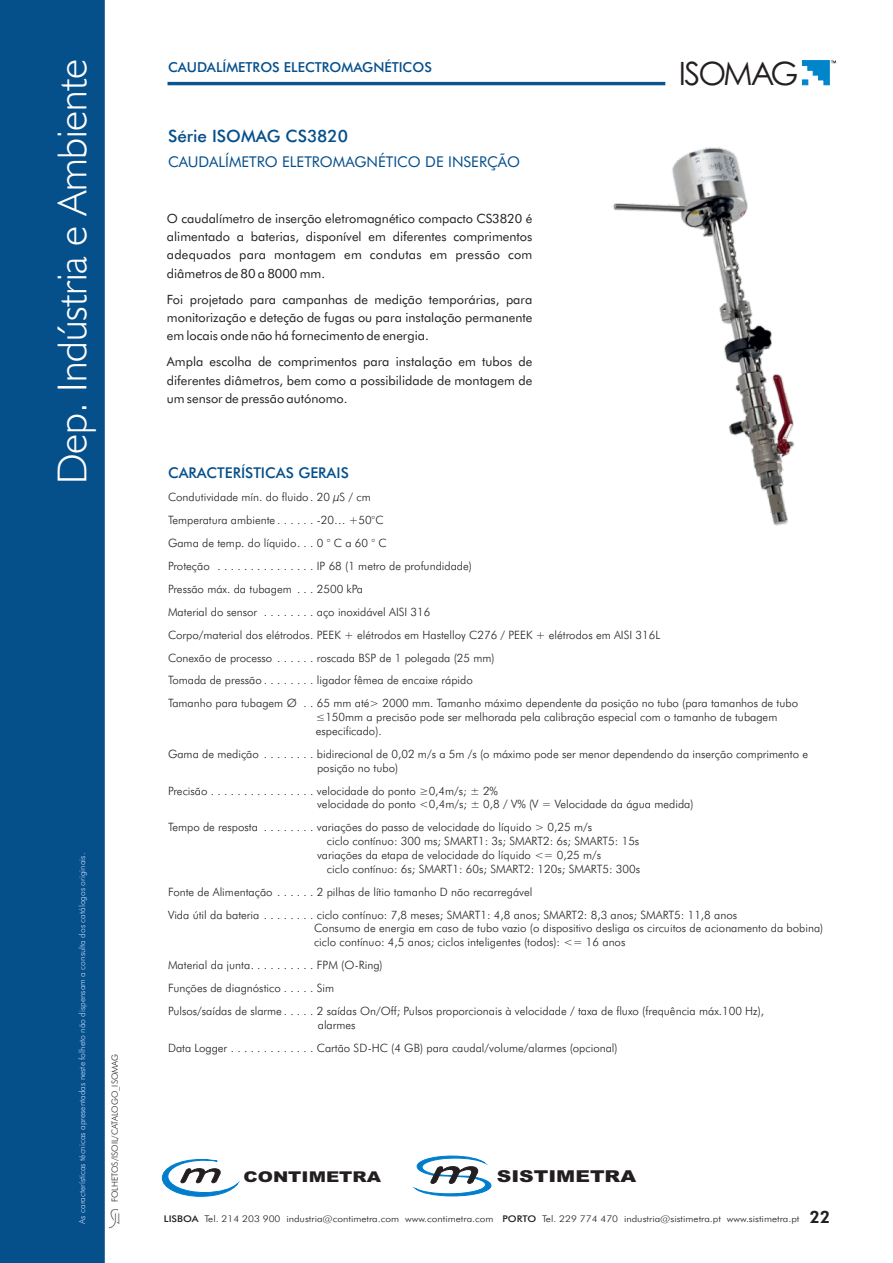
<style>
.page{position:relative;width:893px;height:1263px;background:#fff}
.page>*{position:absolute;margin:0;border:0;box-sizing:border-box;transform-origin:0 0}
.t1{font:300 42px "Humanist 521 BT";color:#fff}
.t2{font:32.1px "Century Gothic";letter-spacing:-.055em;color:#231f20}
.t3{font:500 16.95px "Futura BT";color:#054f8b}
.t4{font:900 16.35px "Arial";color:#231f20;scale:1.24 1}
.t5{font:14.85px "Futura BT";color:#054f8b}
.t6{font:500 14.85px "Futura BT";color:#054f8b}
.t7{font:900 14.85px "Arial";color:#231f20;scale:1.24 1}
.t8{font:500 13.8px "Futura BT";color:#054f8b}
.t9{font:12.75px/18.3px "Futura BT";color:#231f20;text-align:justify}
.t10{font:300 11.55px/23px "Futura BT";color:#231f20}
.t11{font:300 9.3px "Futura BT";color:#231f20;scale:1.1 1}
.t12{font:300 8.55px "Futura BT";color:#c2d6f1}
.t13{font:300 8.55px "Futura BT";color:#231f20}
.s1{font-weight:500}
.s2{font-weight:800;font-size:16.95px}
</style>
<div class="page">
<svg style="left:108px;top:1209px;width:12px;height:20px"></svg>
<div style="left:0;top:0;width:105px;height:1263px;background:#054f8b"></div>
<svg style="left:802px;top:60px;width:34px;height:25px"></svg>
<svg style="left:168px;top:82px;width:497px;height:3px"></svg>
<svg style="left:162px;top:1159px;width:77px;height:38px"></svg>
<svg style="left:413px;top:1156px;width:78px;height:40px"></svg>
<img style="left:613px;top:147px;width:182px;height:379px">
<h1 class="t1" style="left:55px;top:484px;width:427px;rotate:-90deg">Dep. Indústria e Ambiente</h1>
<p class="t12" style="left:79px;top:1224px;width:372px;rotate:-90deg">As características técnicas apresentadas neste folheto não dispensam a consulta dos catálogos originais.</p>
<p class="t13" style="left:111px;top:1202px;width:150px;rotate:-90deg">FOLHETOS/ISOIL/CATALOGO_ISOMAG</p>
<p class="t8" style="left:168px;top:62px;width:265px">CAUDALÍMETROS ELECTROMAGNÉTICOS</p>
<h2 class="t2" style="left:679px;top:61px;width:121px">ISOMAG</h2>
<h3 class="t3" style="left:168px;top:129px;width:182px">Série ISOMAG CS3820</h3>
<p class="t5" style="left:168px;top:155px;width:353px">CAUDALÍMETRO ELETROMAGNÉTICO DE INSERÇÃO</p>
<p class="t9" style="left:167px;top:210px;width:367px">O caudalímetro de inserção eletromagnético compacto CS3820 é alimentado a baterias, disponível em diferentes comprimentos adequados para montagem em condutas em pressão com diâmetros de 80 a 8000 mm.</p>
<p class="t9" style="left:167px;top:291px;width:367px">Foi projetado para campanhas de medição temporárias, para monitorização e deteção de fugas ou para instalação permanente em locais onde não há fornecimento de energia.</p>
<p class="t9" style="left:167px;top:354px;width:367px">Ampla escolha de comprimentos para instalação em tubos de diferentes diâmetros, bem como a possibilidade de montagem de um sensor de pressão autónomo.</p>
<p class="t6" style="left:168px;top:466px;width:182px">CARACTERÍSTICAS GERAIS</p>
<p class="t10" style="left:168px;top:486px;width:632px">Condutividade mín. do fluido. 20 µS / cm<br>Temperatura ambiente . . . . . . -20… +50°C<br>Gama de temp. do líquido. . . 0 ° C a 60 ° C<br>Proteção . . . . . . . . . . . . . . . IP 68 (1 metro de profundidade)<br>Pressão máx. da tubagem . . . 2500 kPa<br>Material do sensor . . . . . . . . aço inoxidável AISI 316<br>Corpo/material dos elétrodos. PEEK + elétrodos em Hastelloy C276 / PEEK + elétrodos em AISI 316L<br>Conexão de processo . . . . . . roscada BSP de 1 polegada (25 mm)<br>Tomada de pressão . . . . . . . . ligador fêmea de encaixe rápido<br>Tamanho para tubagem Ø . . 65 mm até&gt; 2000 mm. Tamanho máximo dependente da posição no tubo (para tamanhos de tubo</p>
<p class="t10" style="left:316px;top:711px;width:463px;line-height:13.8px">≤150mm a precisão pode ser melhorada pela calibração especial com o tamanho de tubagem especificado).</p>
<p class="t10" style="left:317px;top:748px;width:493px;line-height:13.8px;text-indent:-149px">Gama de medição . . . . . . . . bidirecional de 0,02 m/s a 5m /s (o máximo pode ser menor dependendo da inserção comprimento e posição no tubo)</p>
<p class="t10" style="left:317px;top:785px;width:378px;line-height:13.8px;text-indent:-149px">Precisão . . . . . . . . . . . . . . . . velocidade do ponto ≥0,4m/s; ± 2%<br>velocidade do ponto &lt;0,4m/s; ± 0,8 / V% (V = Velocidade da água medida)</p>
<p class="t10" style="left:168px;top:817px;width:426px">Tempo de resposta . . . . . . . . variações do passo de velocidade do líquido &gt; 0,25 m/s</p>
<p class="t10" style="left:327px;top:831px;width:314px">ciclo contínuo: 300 ms; SMART1: 3s; SMART2: 6s; SMART5: 15s</p>
<p class="t10" style="left:317px;top:844px;width:286px">variações da etapa de velocidade do líquido &lt;= 0,25 m/s</p>
<p class="t10" style="left:327px;top:858px;width:315px">ciclo contínuo: 6s; SMART1: 60s; SMART2: 120s; SMART5: 300s</p>
<p class="t10" style="left:168px;top:881px;width:571px">Fonte de Alimentação . . . . . . 2 pilhas de lítio tamanho D não recarregável<br>Vida útil da bateria . . . . . . . . ciclo contínuo: 7,8 meses; SMART1: 4,8 anos; SMART2: 8,3 anos; SMART5: 11,8 anos</p>
<p class="t10" style="left:314px;top:922px;width:511px;line-height:13.8px">Consumo de energia em caso de tubo vazio (o dispositivo desliga os circuitos de acionamento da bobina) ciclo contínuo: 4,5 anos; ciclos inteligentes (todos): &lt;= 16 anos</p>
<p class="t10" style="left:168px;top:955px;width:598px">Material da junta. . . . . . . . . . FPM (O-Ring)<br>Funções de diagnóstico . . . . . Sim<br>Pulsos/saídas de slarme . . . . . 2 saídas On/Off; Pulsos proporcionais à velocidade / taxa de fluxo (frequência máx.100 Hz),</p>
<p class="t10" style="left:168px;top:1014px;width:451px;text-indent:150px">alarmes<br>Data Logger . . . . . . . . . . . . . Cartão SD-HC (4 GB) para caudal/volume/alarmes (opcional)</p>
<p class="t7" style="left:243px;top:1171px;width:113px">CONTIMETRA</p>
<h3 class="t4" style="left:497px;top:1170px;width:114px">SISTIMETRA</h3>
<p class="t11" style="left:164px;top:1214px;width:607px"><span class="s1">LISBOA</span> Tel. 214 203 900 industria@contimetra.com www.contimetra.com <span class="s1">PORTO</span> Tel. 229 774 470 industria@sistimetra.pt www.sistimetra.pt <span class="s2">22</span></p>
</div>
